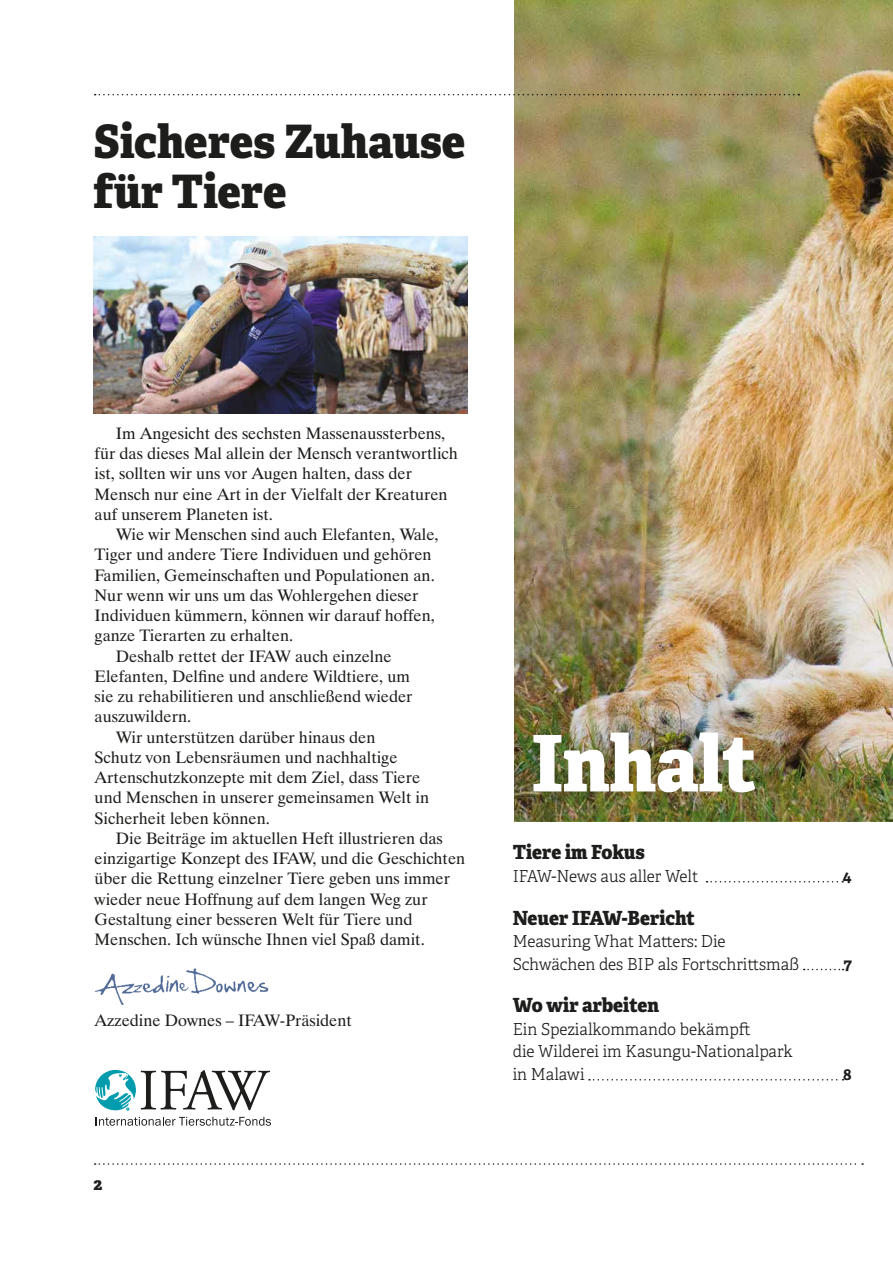
<style>
.page{position:relative;width:893px;height:1263px;background:#fff}
.page>*{position:absolute;margin:0;border:0;box-sizing:border-box;transform-origin:0 0}
.t1{font:800 78px "Adelle";color:#fff;scale:.96 1}
.t2{font:800 46.05px/49.5px "Adelle";letter-spacing:-.005em;color:#1d1d1b;scale:.96 1}
.t3{font:800 19.5px "Adelle";color:#1d1d1b;scale:.96 1}
.t4{font:16.5px/20.2px "Dutch 801 BT";color:#1d1d1b}
.t5{font:300 16.5px/22.5px "Adelle";color:#1d1d1b;scale:.96 1}
.t6{font:700 16.5px "Adelle";color:#1d1d1b;scale:.96 1}
.t7{font:800 16.5px "Adelle";color:#1d1d1b}
</style>
<div class="page">
<img style="left:514px;top:0;width:379px;height:471px">
<img style="left:94px;top:236px;width:374px;height:178px">
<svg style="left:95px;top:1069px;width:175px;height:42px"></svg>
<svg style="left:96px;top:1117px;width:175px;height:9px"></svg>
<img style="left:514px;top:471px;width:379px;height:350px">
<svg style="left:707px;top:881px;width:136px;height:1px"></svg>
<svg style="left:804px;top:969px;width:39px;height:1px"></svg>
<svg style="left:589px;top:1079px;width:254px;height:1px"></svg>
<img style="left:94px;top:968px;width:175px;height:37px">
<svg style="left:95px;top:94px;width:704px;height:1px"></svg>
<svg style="left:95px;top:1163px;width:768px;height:2px"></svg>
<h2 class="t2" style="left:94px;top:115px;width:389px">Sicheres Zuhause für Tiere</h2>
<p class="t4" style="left:95px;top:423px;width:365px;text-indent:21px">Im Angesicht des sechsten Massenaussterbens, für das dieses Mal allein der Mensch verantwortlich ist, sollten wir uns vor Augen halten, dass der Mensch nur eine Art in der Vielfalt der Kreaturen auf unserem Planeten ist.</p>
<p class="t4" style="left:116px;top:524px;width:324px">Wie wir Menschen sind auch Elefanten, Wale,</p>
<p class="t4" style="left:95px;top:544px;width:339px">Tiger und andere Tiere Individuen und gehören</p>
<p class="t4" style="left:95px;top:565px;width:342px">Familien, Gemeinschaften und Populationen an.</p>
<p class="t4" style="left:95px;top:585px;width:325px">Nur wenn wir uns um das Wohlergehen dieser</p>
<p class="t4" style="left:95px;top:605px;width:342px">Individuen kümmern, können wir darauf hoffen,</p>
<p class="t4" style="left:95px;top:625px;width:200px">ganze Tierarten zu erhalten.</p>
<p class="t4" style="left:116px;top:646px;width:277px">Deshalb rettet der IFAW auch einzelne</p>
<p class="t4" style="left:95px;top:666px;width:317px">Elefanten, Delfine und andere Wildtiere, um</p>
<p class="t4" style="left:95px;top:686px;width:319px">sie zu rehabilitieren und anschließend wieder</p>
<p class="t4" style="left:95px;top:706px;width:98px">auszuwildern.</p>
<p class="t4" style="left:116px;top:727px;width:261px">Wir unterstützen darüber hinaus den</p>
<p class="t4" style="left:95px;top:747px;width:304px">Schutz von Lebensräumen und nachhaltige</p>
<p class="t4" style="left:95px;top:767px;width:327px">Artenschutzkonzepte mit dem Ziel, dass Tiere</p>
<p class="t4" style="left:95px;top:787px;width:336px">und Menschen in unserer gemeinsamen Welt in</p>
<p class="t4" style="left:95px;top:808px;width:177px">Sicherheit leben können.</p>
<p class="t4" style="left:116px;top:828px;width:328px">Die Beiträge im aktuellen Heft illustrieren das</p>
<p class="t4" style="left:95px;top:848px;width:372px">einzigartige Konzept des IFAW, und die Geschichten</p>
<p class="t4" style="left:95px;top:868px;width:357px">über die Rettung einzelner Tiere geben uns immer</p>
<p class="t4" style="left:95px;top:889px;width:335px">wieder neue Hoffnung auf dem langen Weg zur</p>
<p class="t4" style="left:95px;top:909px;width:319px">Gestaltung einer besseren Welt für Tiere und</p>
<p class="t4" style="left:95px;top:929px;width:332px">Menschen. Ich wünsche Ihnen viel Spaß damit.</p>
<p class="t4" style="left:95px;top:1010px;width:259px">Azzedine Downes – IFAW-Präsident</p>
<p class="t7" style="left:94px;top:1172px;width:11px">2</p>
<h1 class="t1" style="left:532px;top:705px;width:236px">Inhalt</h1>
<p class="t3" style="left:513px;top:838px;width:139px">Tiere im Fokus</p>
<p class="t5" style="left:513px;top:864px;width:195px">IFAW-News aus aller Welt</p>
<p class="t6" style="left:843px;top:864px;width:11px">4</p>
<p class="t3" style="left:513px;top:903px;width:191px">Neuer IFAW-Bericht</p>
<p class="t5" style="left:513px;top:929px;width:300px">Measuring What Matters: Die<br>Schwächen des BIP als Fortschrittsmaß</p>
<p class="t6" style="left:843px;top:952px;width:10px">7</p>
<p class="t3" style="left:513px;top:991px;width:154px">Wo wir arbeiten</p>
<p class="t5" style="left:513px;top:1017px;width:293px">Ein Spezialkommando bekämpft<br>die Wilderei im Kasungu-Nationalpark in Malawi</p>
<p class="t6" style="left:843px;top:1062px;width:10px">8</p>
</div>
